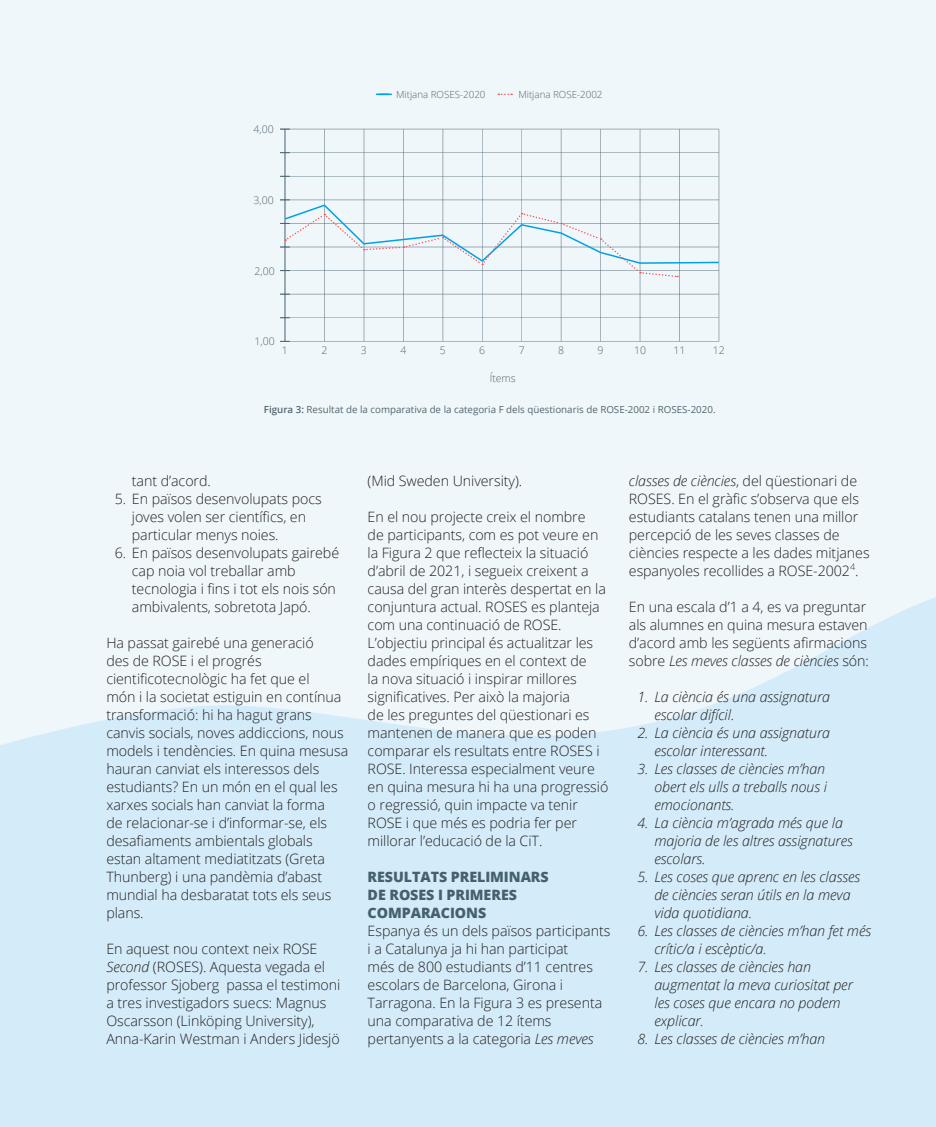
<style>
.page{position:relative;width:936px;height:1127px;background:#fff}
.page>*{position:absolute;margin:0;border:0;box-sizing:border-box;transform-origin:0 0}
.TEXTOS{font:300 14.25px/18px "Open Sans";letter-spacing:-.005em;color:#231f20}
.t1{font:italic 300 14.25px/18px "Open Sans";letter-spacing:-.005em;color:#231f20}
.TEXTOS-2{font:800 14.25px/18px "Open Sans";letter-spacing:-.005em;color:#46616e}
.t2{font:300 10.5px "Open Sans";color:#516670}
.t3{font:9.75px "Open Sans";color:#516670}
.t4{font:300 9.75px "Open Sans";color:#516670}
.s1{font-weight:600}
.s2{font-style:italic}
</style>
<div class="page">
<div style="left:0;top:0;width:935px;height:1127px;background:#d4ecf9"></div>
<svg style="left:935px;top:0;width:1px;height:644px"></svg>
<div style="left:0;top:0;width:935px;height:745px;background:#f0f7fb"></div>
<hr style="left:285px;top:129px;width:1px;height:212px;background:#46616e">
<hr style="left:280px;top:129px;width:439px;height:1px;background:#46616e">
<hr style="left:324px;top:129px;width:1px;height:212px;background:#46616e">
<hr style="left:280px;top:152px;width:439px;height:1px;background:#46616e">
<hr style="left:280px;top:176px;width:438px;height:1px;background:#46616e">
<hr style="left:280px;top:294px;width:439px;height:1px;background:#46616e">
<hr style="left:280px;top:317px;width:439px;height:1px;background:#46616e">
<hr style="left:280px;top:341px;width:439px;height:1px;background:#46616e">
<hr style="left:364px;top:129px;width:1px;height:212px;background:#46616e">
<hr style="left:403px;top:129px;width:1px;height:212px;background:#46616e">
<hr style="left:442px;top:129px;width:1px;height:212px;background:#46616e">
<hr style="left:482px;top:129px;width:1px;height:212px;background:#46616e">
<hr style="left:521px;top:129px;width:1px;height:212px;background:#46616e">
<hr style="left:561px;top:129px;width:1px;height:212px;background:#46616e">
<hr style="left:600px;top:129px;width:1px;height:212px;background:#46616e">
<hr style="left:639px;top:129px;width:1px;height:212px;background:#46616e">
<hr style="left:679px;top:129px;width:1px;height:212px;background:#46616e">
<hr style="left:718px;top:129px;width:1px;height:212px;background:#46616e">
<svg style="left:280px;top:200px;width:440px;height:78px;background:#e4eef4"></svg>
<svg style="left:376px;top:94px;width:16px;height:1px"></svg>
<svg style="left:498px;top:94px;width:14px;height:1px"></svg>
<p class="t2" style="left:253px;top:122px;width:22px">4,00</p>
<p class="t2" style="left:253px;top:193px;width:22px">3,00</p>
<p class="t2" style="left:254px;top:264px;width:22px">2,00</p>
<p class="t2" style="left:254px;top:334px;width:22px">1,00</p>
<p class="t2" style="left:282px;top:343px;width:7px">1</p>
<p class="t4" style="left:396px;top:88px;width:91px">Mitjana ROSES-2020</p>
<p class="t4" style="left:518px;top:88px;width:86px">Mitjana ROSE-2002</p>
<p class="t2" style="left:321px;top:343px;width:7px">2</p>
<p class="t2" style="left:361px;top:343px;width:7px">3</p>
<p class="t2" style="left:400px;top:343px;width:7px">4</p>
<p class="t2" style="left:440px;top:343px;width:7px">5</p>
<p class="t2" style="left:479px;top:343px;width:7px">6</p>
<p class="t2" style="left:518px;top:343px;width:7px">7</p>
<p class="t2" style="left:558px;top:343px;width:7px">8</p>
<p class="t2" style="left:597px;top:343px;width:7px">9</p>
<p class="t2" style="left:634px;top:343px;width:13px">10</p>
<p class="t2" style="left:673px;top:343px;width:13px">11</p>
<p class="t2" style="left:713px;top:343px;width:13px">12</p>
<p class="t2" style="left:489px;top:370px;width:28px">Ítems</p>
<p class="t3" style="left:264px;top:403px;width:453px"><span class="s1">Figura 3:</span> Resultat de la comparativa de la categoria F dels qüestionaris de ROSE-2002 i ROSES-2020.</p>
<p class="TEXTOS" style="left:132px;top:471px;width:80px">tant d’acord.</p>
<p class="TEXTOS" style="left:132px;top:489px;width:191px;text-indent:-17px">5. En països desenvolupats pocs joves volen ser científics, en particular menys noies.</p>
<p class="TEXTOS" style="left:132px;top:543px;width:209px;text-indent:-17px">6. En països desenvolupats gairebé cap noia vol treballar amb tecnologia i fins i tot els nois són ambivalents, sobretota Japó.</p>
<p class="TEXTOS" style="left:106px;top:633px;width:243px">Ha passat gairebé una generació<br>des de ROSE i el progrés cientificotecnològic ha fet que el<br>món i la societat estiguin en contínua transformació: hi ha hagut grans canvis socials, noves addiccions, nous models i tendències. En quina mesusa hauran canviat els interessos dels estudiants? En un món en el qual les xarxes socials han canviat la forma<br>de relacionar-se i d’informar-se, els desafiaments ambientals globals estan altament mediatitzats (Greta<br>Thunberg) i una pandèmia d’abast mundial ha desbaratat tots els seus plans.</p>
<p class="TEXTOS" style="left:106px;top:939px;width:235px">En aquest nou context neix ROSE <span class="s2">Second</span> (ROSES). Aquesta vegada el professor Sjoberg passa el testimoni a tres investigadors suecs: Magnus Oscarsson (Linköping University), Anna-Karin Westman i Anders Jidesjö</p>
<p class="TEXTOS" style="left:367px;top:471px;width:156px">(Mid Sweden University).</p>
<p class="TEXTOS" style="left:367px;top:507px;width:242px">En el nou projecte creix el nombre<br>de participants, com es pot veure en la Figura 2 que reflecteix la situació d’abril de 2021, i segueix creixent a causa del gran interès despertat en la conjuntura actual. ROSES es planteja com una continuació de ROSE.<br>L’objectiu principal és actualitzar les dades empíriques en el context de<br>la nova situació i inspirar millores significatives. Per això la majoria<br>de les preguntes del qüestionari es mantenen de manera que es poden comparar els resultats entre ROSES i ROSE. Interessa especialment veure en quina mesura hi ha una progressió o regressió, quin impacte va tenir ROSE i que més es podria fer per millorar l’educació de la CiT.</p>
<p class="TEXTOS-2" style="left:367px;top:867px;width:183px">RESULTATS PRELIMINARS<br>DE ROSES I PRIMERES<br>COMPARACIONS</p>
<p class="TEXTOS" style="left:367px;top:921px;width:244px">Espanya és un dels països participants i a Catalunya ja hi han participat<br>més de 800 estudiants d’11 centres escolars de Barcelona, Girona i Tarragona. En la Figura 3 es presenta una comparativa de 12 ítems pertanyents a la categoria <span class="s2">Les meves</span></p>
<p class="TEXTOS" style="left:629px;top:471px;width:242px"><span class="s2">classes de ciències</span>, del qüestionari de ROSES. En el gràfic s’observa que els estudiants catalans tenen una millor percepció de les seves classes de ciències respecte a les dades mitjanes espanyoles recollides a ROSE-2002<sup>4</sup>.</p>
<p class="TEXTOS" style="left:629px;top:597px;width:241px">En una escala d’1 a 4, es va preguntar als alumnes en quina mesura estaven d’acord amb les següents afirmacions sobre <span class="s2">Les meves classes de ciències</span> són:</p>
<p class="t1" style="left:654px;top:687px;width:177px;text-indent:-17px">1. La ciència és una assignatura escolar difícil.</p>
<p class="t1" style="left:654px;top:723px;width:177px;text-indent:-17px">2. La ciència és una assignatura escolar interessant.</p>
<p class="t1" style="left:654px;top:759px;width:174px;text-indent:-17px">3. Les classes de ciències m’han obert els ulls a treballs nous i emocionants.</p>
<p class="t1" style="left:654px;top:813px;width:200px;text-indent:-17px">4. La ciència m’agrada més que la majoria de les altres assignatures escolars.</p>
<p class="t1" style="left:654px;top:867px;width:207px;text-indent:-17px">5. Les coses que aprenc en les classes de ciències seran útils en la meva vida quotidiana.</p>
<p class="t1" style="left:654px;top:921px;width:218px;text-indent:-17px">6. Les classes de ciències m’han fet més crític/a i escèptic/a.</p>
<p class="t1" style="left:654px;top:957px;width:200px;text-indent:-17px">7. Les classes de ciències han augmentat la meva curiositat per les coses que encara no podem explicar.</p>
<p class="t1" style="left:637px;top:1029px;width:189px">8. Les classes de ciències m’han</p>
</div>
